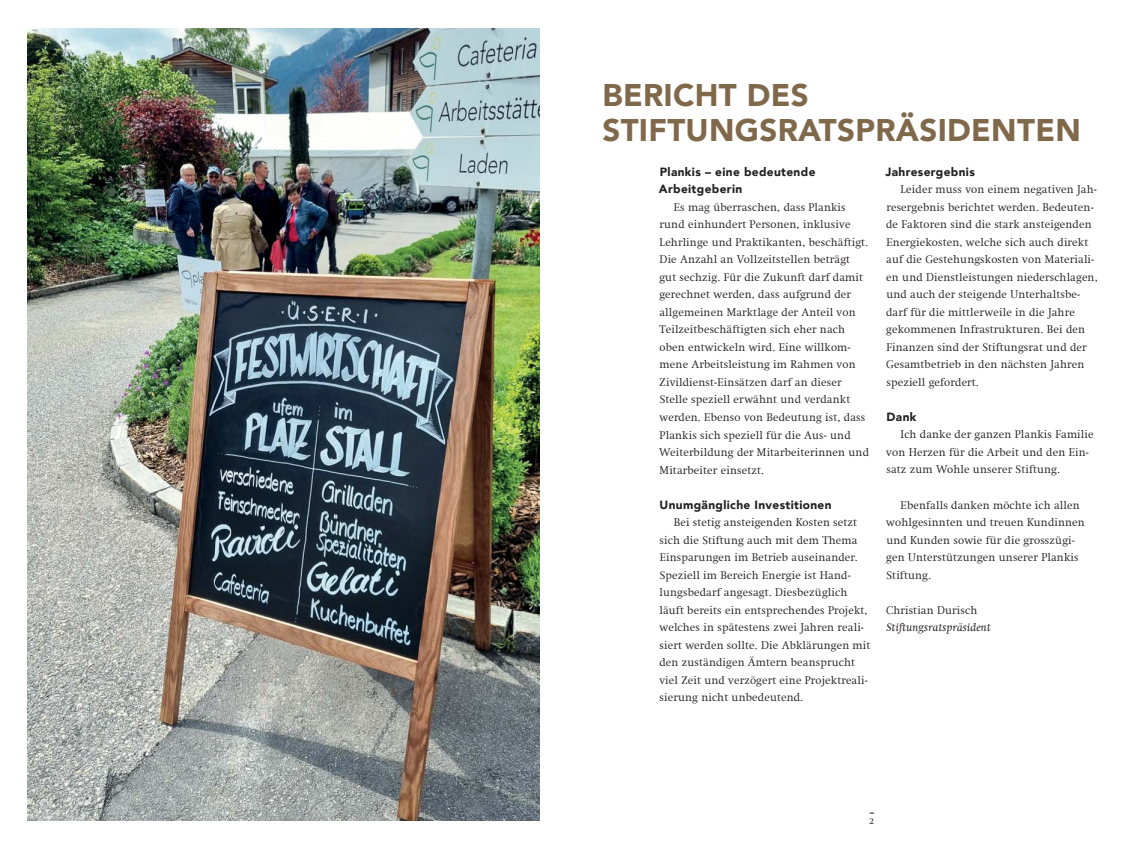
<style>
.page{position:relative;width:1134px;height:851px;background:#fff}
.page>*{position:absolute;margin:0;border:0;box-sizing:border-box;transform-origin:0 0}
.t1{font:900 31.25px/35px "Avenir";letter-spacing:.01em;color:#80684a}
.t2{font:900 11.88px/17.5px "Avenir";letter-spacing:.03em;color:#231f20}
.t3{font:300 11.25px/17.5px "Swift Com";letter-spacing:.015em;color:#231f20}
.t4{font:italic 11.25px "Swift Com";letter-spacing:.015em;color:#231f20}
.t5{font:300 8.75px "Swift Com";color:#231f20}
</style>
<div class="page">
<img style="left:28px;top:28px;width:511px;height:792px">
<h1 class="t1" style="left:602px;top:78px;width:480px">BERICHT DES<br>STIFTUNGSRATSPRÄSIDENTEN</h1>
<p class="t2" style="left:659px;top:163px;width:158px">Plankis – eine bedeutende<br>Arbeitgeberin</p>
<p class="t3" style="left:659px;top:198px;width:211px;text-indent:15px">Es mag überraschen, dass Plankis rund einhundert Personen, inklusive Lehrlinge und Praktikanten, beschäftigt.<br>Die Anzahl an Vollzeitstellen beträgt gut sechzig. Für die Zukunft darf damit gerechnet werden, dass aufgrund der allgemeinen Marktlage der Anteil von Teilzeitbeschäftigten sich eher nach oben entwickeln wird. Eine willkom&shy;mene Arbeitsleistung im Rahmen von Zivildienst-Einsätzen darf an dieser Stelle speziell erwähnt und verdankt werden. Ebenso von Bedeutung ist, dass Plankis sich speziell für die Aus- und Weiterbildung der Mitarbeiterinnen und Mitarbeiter einsetzt.</p>
<p class="t2" style="left:660px;top:496px;width:174px">Unumgängliche Investitionen</p>
<p class="t3" style="left:659px;top:513px;width:213px;text-indent:14px">Bei stetig ansteigenden Kosten setzt sich die Stiftung auch mit dem Thema Einsparungen im Betrieb auseinander.<br>Speziell im Bereich Energie ist Hand&shy;lungsbedarf angesagt. Diesbezüglich läuft bereits ein entsprechendes Projekt, welches in spätestens zwei Jahren reali&shy;siert werden sollte. Die Abklärungen mit den zuständigen Ämtern beansprucht viel Zeit und verzögert eine Projektreali&shy;sierung nicht unbedeutend.</p>
<p class="t2" style="left:885px;top:163px;width:91px">Jahresergebnis</p>
<p class="t3" style="left:886px;top:181px;width:213px;text-indent:14px">Leider muss von einem negativen Jah&shy;resergebnis berichtet werden. Bedeuten&shy;de Faktoren sind die stark ansteigenden Energiekosten, welche sich auch direkt auf die Gestehungskosten von Materiali&shy;en und Dienstleistungen niederschlagen, und auch der steigende Unterhaltsbe&shy;darf für die mittlerweile in die Jahre gekommenen Infrastrukturen. Bei den Finanzen sind der Stiftungsrat und der Gesamtbetrieb in den nächsten Jahren speziell gefordert.</p>
<p class="t2" style="left:886px;top:408px;width:31px">Dank</p>
<p class="t3" style="left:886px;top:426px;width:209px;text-indent:14px">Ich danke der ganzen Plankis Familie von Herzen für die Arbeit und den Ein&shy;satz zum Wohle unserer Stiftung.</p>
<p class="t3" style="left:886px;top:496px;width:200px;text-indent:14px">Ebenfalls danken möchte ich allen wohlgesinnten und treuen Kundinnen und Kunden sowie für die grosszügi&shy;gen Unterstützungen unserer Plankis<br>Stiftung.</p>
<p class="t3" style="left:886px;top:601px;width:92px">Christian Durisch</p>
<p class="t4" style="left:886px;top:620px;width:106px">Stiftungsratspräsident</p>
<p class="t5" style="left:869px;top:816px;width:6px">2</p>
</div>
